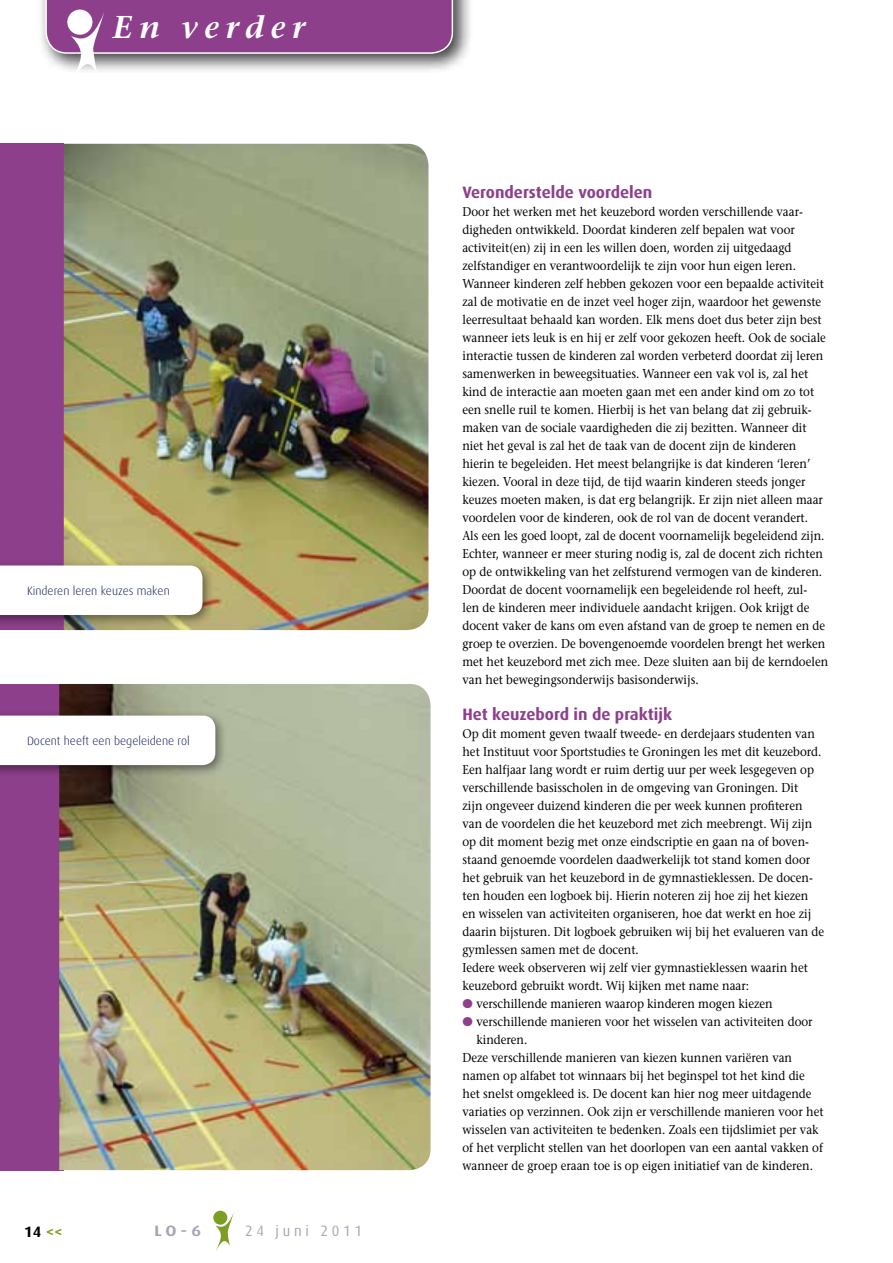
<style>
.page{position:relative;width:893px;height:1263px;background:#fff}
.page>*{position:absolute;margin:0;border:0;box-sizing:border-box;transform-origin:0 0}
.t1{font:italic 600 31.5px "Stone Serif";letter-spacing:.2em;color:#fff}
.t2{font:700 16.5px "Dax";color:#8d3f8b}
.t3{font:15px "Dax";letter-spacing:.26em;color:#a4a8b3;scale:.96 1}
.t4{font:700 15px "Dax";color:#000}
.t5{font:700 15px "Dax Wide";color:#a4a8b3}
.t6{font:12.75px/18px "Stone Serif";color:#000;scale:.9 1}
.t7{font:300 12px "Dax";color:#0f1b5f}
.s1{color:#7d9e22}
.s2{color:#8d3f8b}
</style>
<div class="page">
<div style="left:36px;top:0;width:437px;height:73px;background:#000;opacity:.75"></div>
<svg style="left:45px;top:0;width:408px;height:73px;background:#9f6a9e"></svg>
<div style="left:0;top:144px;width:64px;height:486px;background:#8d3f8b"></div>
<div style="left:0;top:684px;width:64px;height:486px;background:#8d3f8b"></div>
<img style="left:64px;top:144px;width:364px;height:486px">
<img style="left:59px;top:684px;width:372px;height:486px">
<div style="left:0;top:559px;width:214px;height:67px;background:#000;opacity:.45"></div>
<svg style="left:0;top:565px;width:202px;height:50px"></svg>
<div style="left:0;top:709px;width:227px;height:67px;background:#000;opacity:.45"></div>
<svg style="left:0;top:716px;width:215px;height:49px"></svg>
<svg style="left:213px;top:1211px;width:14px;height:14px"></svg>
<svg style="left:215px;top:1212px;width:19px;height:39px"></svg>
<h1 class="t1" style="left:113px;top:9px;width:194px">En verder</h1>
<p class="t7" style="left:27px;top:585px;width:144px">Kinderen leren keuzes maken</p>
<p class="t7" style="left:27px;top:735px;width:164px">Docent heeft een begeleidene rol</p>
<p class="t4" style="left:24px;top:1223px;width:40px">14 <span class="s1">&lt;&lt;</span></p>
<p class="t5" style="left:154px;top:1223px;width:48px">LO-6</p>
<p class="t3" style="left:245px;top:1223px;width:123px">24 juni 2011</p>
<p class="t2" style="left:462px;top:183px;width:191px">Veronderstelde voordelen</p>
<p class="t6" style="left:462px;top:203px;width:408px">Door het werken met het keuzebord worden verschillende vaar&shy;digheden ontwikkeld. Doordat kinderen zelf bepalen wat voor activiteit(en) zij in een les willen doen, worden zij uitgedaagd zelfstandiger en verantwoordelijk te zijn voor hun eigen leren.<br>Wanneer kinderen zelf hebben gekozen voor een bepaalde activiteit zal de motivatie en de inzet veel hoger zijn, waardoor het gewenste leerresultaat behaald kan worden. Elk mens doet dus beter zijn best wanneer iets leuk is en hij er zelf voor gekozen heeft. Ook de sociale interactie tussen de kinderen zal worden verbeterd doordat zij leren samenwerken in beweegsituaties. Wanneer een vak vol is, zal het kind de interactie aan moeten gaan met een ander kind om zo tot een snelle ruil te komen. Hierbij is het van belang dat zij gebruik&shy;maken van de sociale vaardigheden die zij bezitten. Wanneer dit niet het geval is zal het de taak van de docent zijn de kinderen hierin te begeleiden. Het meest belangrijke is dat kinderen ‘leren’ kiezen. Vooral in deze tijd, de tijd waarin kinderen steeds jonger keuzes moeten maken, is dat erg belangrijk. Er zijn niet alleen maar voordelen voor de kinderen, ook de rol van de docent verandert.<br>Als een les goed loopt, zal de docent voornamelijk begeleidend zijn.<br>Echter, wanneer er meer sturing nodig is, zal de docent zich richten op de ontwikkeling van het zelfsturend vermogen van de kinderen.<br>Doordat de docent voornamelijk een begeleidende rol heeft, zul-<br>len de kinderen meer individuele aandacht krijgen. Ook krijgt de docent vaker de kans om even afstand van de groep te nemen en de groep te overzien. De bovengenoemde voordelen brengt het werken met het keuzebord met zich mee. Deze sluiten aan bij de kerndoelen van het bewegingsonderwijs basisonderwijs.</p>
<p class="t2" style="left:462px;top:705px;width:211px">Het keuzebord in de praktijk</p>
<p class="t6" style="left:462px;top:725px;width:403px">Op dit moment geven twaalf tweede- en derdejaars studenten van het Instituut voor Sportstudies te Groningen les met dit keuzebord.<br>Een halfjaar lang wordt er ruim dertig uur per week lesgegeven op verschillende basisscholen in de omgeving van Groningen. Dit<br>zijn ongeveer duizend kinderen die per week kunnen profiteren van de voordelen die het keuzebord met zich meebrengt. Wij zijn op dit moment bezig met onze eindscriptie en gaan na of boven&shy;staand genoemde voordelen daadwerkelijk tot stand komen door het gebruik van het keuzebord in de gymnastieklessen. De docen&shy;ten houden een logboek bij. Hierin noteren zij hoe zij het kiezen en wisselen van activiteiten organiseren, hoe dat werkt en hoe zij daarin bijsturen. Dit logboek gebruiken wij bij het evalueren van de gymlessen samen met de docent.<br>Iedere week observeren wij zelf vier gymnastieklessen waarin het keuzebord gebruikt wordt. Wij kijken met name naar:</p>
<p class="t6" style="left:462px;top:995px;width:346px"><span class="s2">●</span> verschillende manieren waarop kinderen mogen kiezen</p>
<p class="t6" style="left:462px;top:1013px;width:391px"><span class="s2">●</span> verschillende manieren voor het wisselen van activiteiten door</p>
<p class="t6" style="left:476px;top:1031px;width:58px">kinderen.</p>
<p class="t6" style="left:462px;top:1049px;width:368px">Deze verschillende manieren van kiezen kunnen variëren van</p>
<p class="t6" style="left:462px;top:1067px;width:382px">namen op alfabet tot winnaars bij het beginspel tot het kind die</p>
<p class="t6" style="left:462px;top:1085px;width:389px">het snelst omgekleed is. De docent kan hier nog meer uitdagende</p>
<p class="t6" style="left:462px;top:1103px;width:403px">variaties op verzinnen. Ook zijn er verschillende manieren voor het</p>
<p class="t6" style="left:462px;top:1121px;width:397px">wisselen van activiteiten te bedenken. Zoals een tijdslimiet per vak</p>
<p class="t6" style="left:462px;top:1139px;width:402px">of het verplicht stellen van het doorlopen van een aantal vakken of</p>
<p class="t6" style="left:462px;top:1157px;width:391px">wanneer de groep eraan toe is op eigen initiatief van de kinderen.</p>
</div>
